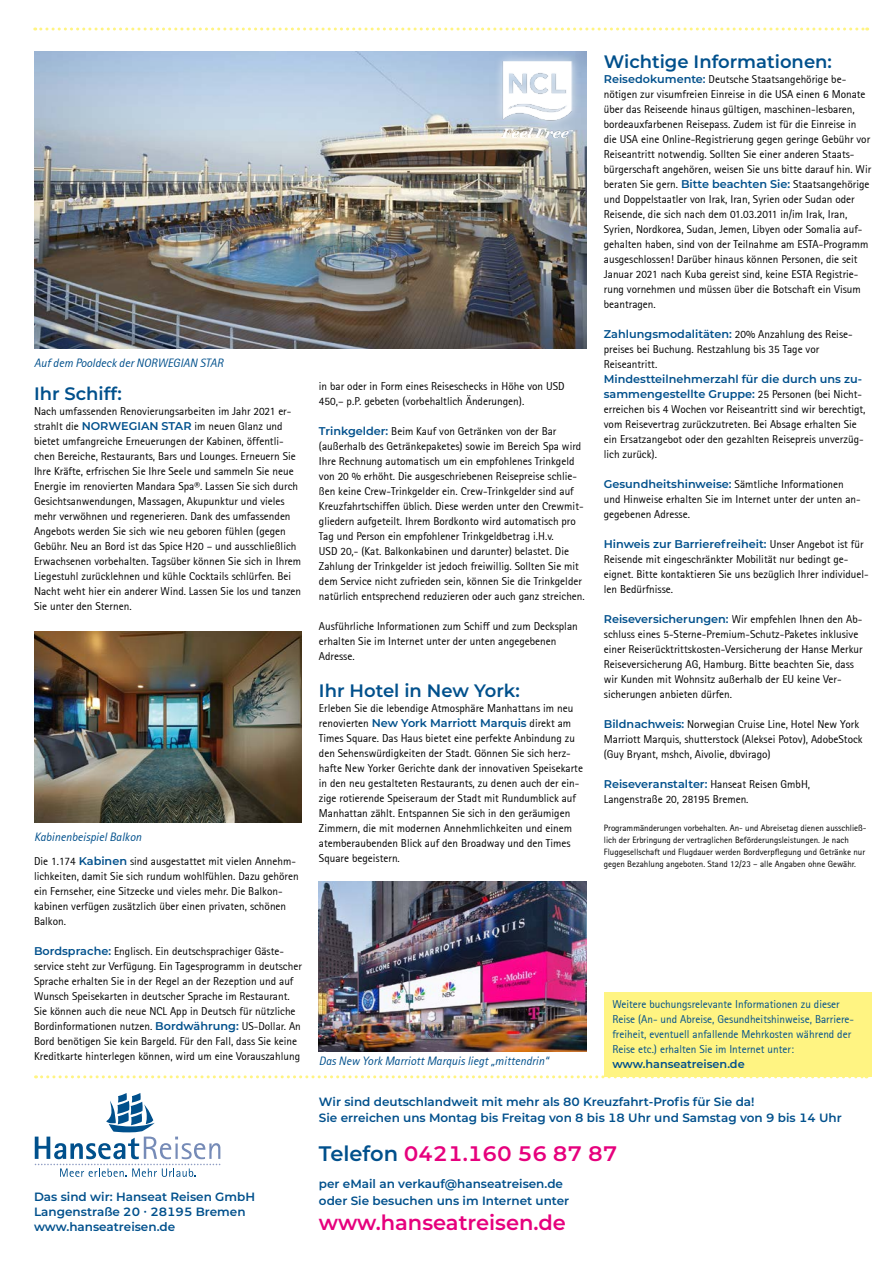
<style>
.page{position:relative;width:893px;height:1263px;background:#fff}
.page>*{position:absolute;margin:0;border:0;box-sizing:border-box;transform-origin:0 0}
.t1{font:600 21px "Montserrat";color:#e6007d}
.t2{font:600 18px "Montserrat";color:#00508c}
.t3{font:600 12px/15px "Montserrat";color:#00508c}
.t4{font:italic 12px "Rotis Sans Serif";color:#00508c}
.t5{font:11.25px/15px "Rotis Sans Serif";color:#000}
.t6{font:600 11.25px/15px "Montserrat";color:#00508c}
.t7{font:11.25px/15px "Rotis Sans Serif";color:#00508c}
.t8{font:9px/12px "Rotis Sans Serif";color:#000}
.s1{font-family:"Montserrat";font-weight:600;color:#00508c}
.s2{font-family:"Rotis Sans Serif";font-weight:400;color:#000}
.s3{color:#00508c}
</style>
<div class="page">
<svg style="left:35px;top:28px;width:833px;height:3px"></svg>
<svg style="left:35px;top:1093px;width:185px;height:84px"></svg>
<svg style="left:36px;top:1075px;width:831px;height:3px"></svg>
<div style="left:604px;top:992px;width:268px;height:85px;background:#fff482"></div>
<img style="left:34px;top:51px;width:553px;height:298px">
<div style="left:494px;top:52px;width:87px;height:95px;background:#fff;opacity:.75"></div>
<img style="left:502px;top:62px;width:71px;height:76px">
<img style="left:34px;top:631px;width:268px;height:192px">
<img style="left:319px;top:881px;width:268px;height:170px">
<p class="t4" style="left:34px;top:356px;width:191px">Auf dem Pooldeck der NORWEGIAN STAR</p>
<h2 class="t2" style="left:34px;top:381px;width:89px">Ihr Schiff:</h2>
<p class="t5" style="left:34px;top:404px;width:269px">Nach umfassenden Renovierungsarbeiten im Jahr 2021 er&shy;strahlt die <span class="s1">NORWEGIAN STAR</span> im neuen Glanz und bietet umfangreiche Erneuerungen der Kabinen, öffentli&shy;chen Bereiche, Restaurants, Bars und Lounges. Erneuern Sie Ihre Kräfte, erfrischen Sie Ihre Seele und sammeln Sie neue Energie im renovierten Mandara Spa®. Lassen Sie sich durch Gesichtsanwendungen, Massagen, Akupunktur und vieles mehr verwöhnen und regenerieren. Dank des umfassenden Angebots werden Sie sich wie neu geboren fühlen (gegen Gebühr. Neu an Bord ist das Spice H20 – und ausschließlich Erwachsenen vorbehalten. Tagsüber können Sie sich in Ihrem Liegestuhl zurücklehnen und kühle Cocktails schlürfen. Bei Nacht weht hier ein anderer Wind. Lassen Sie los und tanzen Sie unter den Sternen.</p>
<p class="t4" style="left:34px;top:830px;width:109px">Kabinenbeispiel Balkon</p>
<p class="t5" style="left:34px;top:854px;width:266px">Die 1.174 <span class="s1">Kabinen</span> sind ausgestattet mit vielen Annehm&shy;lichkeiten, damit Sie sich rundum wohlfühlen. Dazu gehören ein Fernseher, eine Sitzecke und vieles mehr. Die Balkon&shy;kabinen verfügen zusätzlich über einen privaten, schönen Balkon.</p>
<p class="t5" style="left:34px;top:944px;width:269px"><span class="s1">Bordsprache:</span> Englisch. Ein deutschsprachiger Gäste&shy;service steht zur Verfügung. Ein Tagesprogramm in deutscher Sprache erhalten Sie in der Regel an der Rezeption und auf Wunsch Speisekarten in deutscher Sprache im Restaurant.<br>Sie können auch die neue NCL App in Deutsch für nützliche Bordinformationen nutzen. <span class="s1">Bordwährung:</span> US-Dollar. An Bord benötigen Sie kein Bargeld. Für den Fall, dass Sie keine Kreditkarte hinterlegen können, wird um eine Vorauszahlung</p>
<p class="t3" style="left:34px;top:1189px;width:223px">Das sind wir: Hanseat Reisen GmbH<br>Langenstraße 20 ∙ 28195 Bremen www.hanseatreisen.de</p>
<p class="t5" style="left:319px;top:379px;width:247px">in bar oder in Form eines Reiseschecks in Höhe von USD<br>450,– p.P. gebeten (vorbehaltlich Änderungen).</p>
<p class="t5" style="left:319px;top:424px;width:267px"><span class="s1">Trinkgelder:</span> Beim Kauf von Getränken von der Bar (außerhalb des Getränkepaketes) sowie im Bereich Spa wird Ihre Rechnung automatisch um ein empfohlenes Trinkgeld von 20 % erhöht. Die ausgeschriebenen Reisepreise schlie&shy;ßen keine Crew-Trinkgelder ein. Crew-Trinkgelder sind auf Kreuzfahrtschiffen üblich. Diese werden unter den Crewmit&shy;gliedern aufgeteilt. Ihrem Bordkonto wird automatisch pro Tag und Person ein empfohlener Trinkgeldbetrag i.H.v.<br>USD 20,- (Kat. Balkonkabinen und darunter) belastet. Die Zahlung der Trinkgelder ist jedoch freiwillig. Sollten Sie mit dem Service nicht zufrieden sein, können Sie die Trinkgelder natürlich entsprechend reduzieren oder auch ganz streichen.</p>
<p class="t5" style="left:319px;top:619px;width:260px">Ausführliche Informationen zum Schiff und zum Decksplan erhalten Sie im Internet unter der unten angegebenen<br>Adresse.</p>
<h2 class="t2" style="left:319px;top:677px;width:202px">Ihr Hotel in New York:</h2>
<p class="t5" style="left:319px;top:700px;width:256px">Erleben Sie die lebendige Atmosphäre Manhattans im neu</p>
<p class="t6" style="left:319px;top:714px;width:254px"><span class="s2">renovierten</span> New York Marriott Marquis <span class="s2">direkt am</span></p>
<p class="t5" style="left:319px;top:730px;width:266px">Times Square. Das Haus bietet eine perfekte Anbindung zu den Sehenswürdigkeiten der Stadt. Gönnen Sie sich herz&shy;hafte New Yorker Gerichte dank der innovativen Speisekarte in den neu gestalteten Restaurants, zu denen auch der ein&shy;zige rotierende Speiseraum der Stadt mit Rundumblick auf Manhattan zählt. Entspannen Sie sich in den geräumigen Zimmern, die mit modernen Annehmlichkeiten und einem atemberaubenden Blick auf den Broadway und den Times Square begeistern.</p>
<h2 class="t2" style="left:604px;top:49px;width:230px">Wichtige Informationen:</h2>
<p class="t5" style="left:604px;top:72px;width:269px"><span class="s1">Reisedokumente:</span> Deutsche Staatsangehörige be&shy;nötigen zur visumfreien Einreise in die USA einen 6 Monate über das Reiseende hinaus gültigen, maschinen-lesbaren, bordeauxfarbenen Reisepass. Zudem ist für die Einreise in die USA eine Online-Registrierung gegen geringe Gebühr vor Reiseantritt notwendig. Sollten Sie einer anderen Staats&shy;bürgerschaft angehören, weisen Sie uns bitte darauf hin. Wir beraten Sie gern. <span class="s1">Bitte beachten Sie:</span> Staatsangehörige und Doppelstaatler von Irak, Iran, Syrien oder Sudan oder Reisende, die sich nach dem 01.03.2011 in/im Irak, Iran, Syrien, Nordkorea, Sudan, Jemen, Libyen oder Somalia auf&shy;gehalten haben, sind von der Teilnahme am ESTA-Programm ausgeschlossen! Darüber hinaus können Personen, die seit Januar 2021 nach Kuba gereist sind, keine ESTA Registrie&shy;rung vornehmen und müssen über die Botschaft ein Visum beantragen.</p>
<p class="t5" style="left:604px;top:327px;width:250px"><span class="s1">Zahlungsmodalitäten:</span> 20% Anzahlung des Reise&shy;preises bei Buchung. Restzahlung bis 35 Tage vor<br>Reiseantritt.</p>
<p class="t6" style="left:604px;top:371px;width:260px">Mindestteilnehmerzahl für die durch uns zu&shy;sammengestellte Gruppe: <span class="s2">25 Personen (bei Nicht-</span></p>
<p class="t5" style="left:604px;top:402px;width:263px">erreichen bis 4 Wochen vor Reiseantritt sind wir berechtigt, vom Reisevertrag zurückzutreten. Bei Absage erhalten Sie ein Ersatzangebot oder den gezahlten Reisepreis unverzüg&shy;lich zurück).</p>
<p class="t5" style="left:604px;top:477px;width:258px"><span class="s1">Gesundheitshinweise:</span> Sämtliche Informationen und Hinweise erhalten Sie im Internet unter der unten an&shy;gegebenen Adresse.</p>
<p class="t6" style="left:604px;top:536px;width:261px">Hinweis zur Barrierefreiheit: <span class="s2">Unser Angebot ist für</span></p>
<p class="t5" style="left:604px;top:552px;width:266px">Reisende mit eingeschränkter Mobilität nur bedingt ge&shy;eignet. Bitte kontaktieren Sie uns bezüglich Ihrer individuel&shy;len Bedürfnisse.</p>
<p class="t5" style="left:604px;top:612px;width:260px"><span class="s1">Reiseversicherungen:</span> Wir empfehlen Ihnen den Ab&shy;schluss eines 5-Sterne-Premium-Schutz-Paketes inklusive einer Reiserücktrittskosten-Versicherung der Hanse Merkur Reiseversicherung AG, Hamburg. Bitte beachten Sie, dass wir Kunden mit Wohnsitz außerhalb der EU keine Ver&shy;sicherungen anbieten dürfen.</p>
<p class="t5" style="left:604px;top:717px;width:260px"><span class="s1">Bildnachweis:</span> Norwegian Cruise Line, Hotel New York<br>Marriott Marquis, shutterstock (Aleksei Potov), AdobeStock (Guy Bryant, mshch, Aivolie, dbvirago)</p>
<p class="t6" style="left:604px;top:776px;width:208px">Reiseveranstalter: <span class="s2">Hanseat Reisen GmbH,</span></p>
<p class="t5" style="left:604px;top:792px;width:146px">Langenstraße 20, 28195 Bremen.</p>
<p class="t8" style="left:604px;top:821px;width:264px">Programmänderungen vorbehalten. An- und Abreisetag dienen ausschließ&shy;lich der Erbringung der vertraglichen Beförderungsleistungen. Je nach Fluggesellschaft und Flugdauer werden Bordverpflegung und Getränke nur gegen Bezahlung angeboten. Stand 12/23 – alle Angaben ohne Gewähr.</p>
<p class="t4" style="left:319px;top:1054px;width:231px">Das New York Marriott Marquis liegt „mittendrin“</p>
<p class="t7" style="left:612px;top:997px;width:243px">Weitere buchungsrelevante Informationen zu dieser Reise (An- und Abreise, Gesundheitshinweise, Barriere&shy;freiheit, eventuell anfallende Mehrkosten während der Reise etc.) erhalten Sie im Internet unter:</p>
<p class="t6" style="left:612px;top:1056px;width:134px">www.hanseatreisen.de</p>
<p class="t3" style="left:319px;top:1092px;width:524px;line-height:16.5px">Wir sind deutschlandweit mit mehr als 80 Kreuzfahrt-Profis für Sie da!<br>Sie erreichen uns Montag bis Freitag von 8 bis 18 Uhr und Samstag von 9 bis 14 Uhr</p>
<h1 class="t1" style="left:319px;top:1139px;width:300px"><span class="s3">Telefon</span> 0421.160 56 87 87</h1>
<p class="t3" style="left:319px;top:1175px;width:252px;line-height:16.5px">per eMail an verkauf@hanseatreisen.de oder Sie besuchen uns im Internet unter</p>
<h1 class="t1" style="left:319px;top:1208px;width:249px">www.hanseatreisen.de</h1>
</div>
